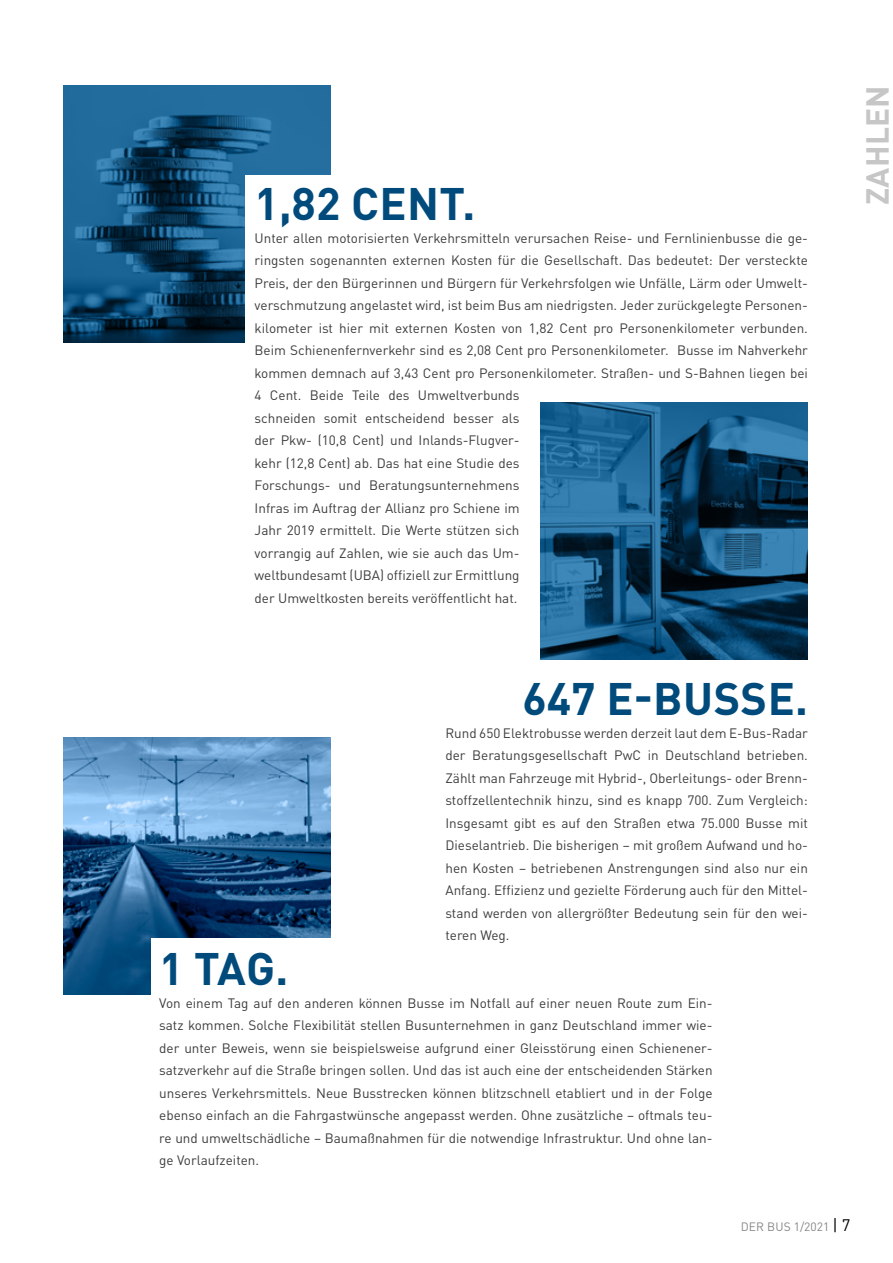
<style>
.page{position:relative;width:893px;height:1263px;background:#fff}
.page>*{position:absolute;margin:0;border:0;box-sizing:border-box;transform-origin:0 0}
.Überschrift{font:700 45px "DIN Pro";letter-spacing:.005em;color:#004b7c}
.t1{font:700 31.5px "DIN Pro";letter-spacing:.01em;color:#c6c6c6}
.Fließtext{font:13.5px/22.5px "DIN Pro";color:#3c3c3b;text-align:justify}
.t2{font:12px "DIN Pro";letter-spacing:.01em;color:#878787}
.s1{font-size:16.5px;color:#000}
</style>
<div class="page">
<img style="left:64px;top:738px;width:267px;height:257px">
<img style="left:64px;top:85px;width:267px;height:257px">
<img style="left:541px;top:402px;width:267px;height:257px">
<div style="left:151px;top:938px;width:188px;height:77px;background:#fff"></div>
<div style="left:245px;top:175px;width:97px;height:235px;background:#fff"></div>
<p class="Überschrift" style="left:255px;top:166px;width:222px">1,82 CENT.</p>
<p class="Fließtext" style="left:255px;top:225px;width:555px;text-align:left">Unter allen motorisierten Verkehrsmitteln verursachen Reise- und Fernlinienbusse die ge&shy;ringsten sogenannten externen Kosten für die Gesellschaft. Das bedeutet: Der versteckte Preis, der den Bürgerinnen und Bürgern für Verkehrsfolgen wie Unfälle, Lärm oder Umwelt&shy;verschmutzung angelastet wird, ist beim Bus am niedrigsten. Jeder zurückgelegte Personen&shy;kilometer ist hier mit externen Kosten von 1,82 Cent pro Personenkilometer verbunden.<br>Beim Schienenfernverkehr sind es 2,08 Cent pro Personenkilometer. Busse im Nahverkehr kommen demnach auf 3,43 Cent pro Personenkilometer. Straßen- und S-Bahnen liegen bei 4 Cent. Beide Teile des Umweltverbunds<br>schneiden somit entscheidend besser als<br>der Pkw- (10,8 Cent) und Inlands-Flugver-<br>kehr (12,8 Cent) ab. Das hat eine Studie des<br>Forschungs- und Beratungsunternehmens<br>Infras im Auftrag der Allianz pro Schiene im<br>Jahr 2019 ermittelt. Die Werte stützen sich<br>vorrangig auf Zahlen, wie sie auch das Um-<br>weltbundesamt (UBA) offiziell zur Ermittlung<br>der Umweltkosten bereits veröffentlicht hat.</p>
<p class="t1" style="left:851px;top:205px;width:122px;rotate:-90deg">ZAHLEN</p>
<p class="Überschrift" style="left:522px;top:661px;width:287px">647 E-BUSSE.</p>
<p class="Fließtext" style="left:445px;top:720px;width:364px">Rund 650 Elektrobusse werden derzeit laut dem E-Bus-Radar der Beratungsgesellschaft PwC in Deutschland betrieben.<br>Zählt man Fahrzeuge mit Hybrid-, Oberleitungs- oder Brenn&shy;stoffzellentechnik hinzu, sind es knapp 700. Zum Vergleich:<br>Insgesamt gibt es auf den Straßen etwa 75.000 Busse mit Dieselantrieb. Die bisherigen – mit großem Aufwand und ho&shy;hen Kosten – betriebenen Anstrengungen sind also nur ein Anfang. Effizienz und gezielte Förderung auch für den Mittel&shy;stand werden von allergrößter Bedeutung sein für den wei&shy;teren Weg.</p>
<p class="Überschrift" style="left:159px;top:931px;width:131px">1 TAG.</p>
<p class="Fließtext" style="left:159px;top:990px;width:555px">Von einem Tag auf den anderen können Busse im Notfall auf einer neuen Route zum Ein&shy;satz kommen. Solche Flexibilität stellen Busunternehmen in ganz Deutschland immer wie&shy;der unter Beweis, wenn sie beispielsweise aufgrund einer Gleisstörung einen Schienener&shy;satzverkehr auf die Straße bringen sollen. Und das ist auch eine der entscheidenden Stärken unseres Verkehrsmittels. Neue Busstrecken können blitzschnell etabliert und in der Folge ebenso einfach an die Fahrgastwünsche angepasst werden. Ohne zusätzliche – oftmals teu&shy;re und umweltschädliche – Baumaßnahmen für die notwendige Infrastruktur. Und ohne lan&shy;ge Vorlaufzeiten.</p>
<p class="t2" style="left:741px;top:1217px;width:111px">DER BUS 1/2021 <span class="s1">| 7</span></p>
</div>
